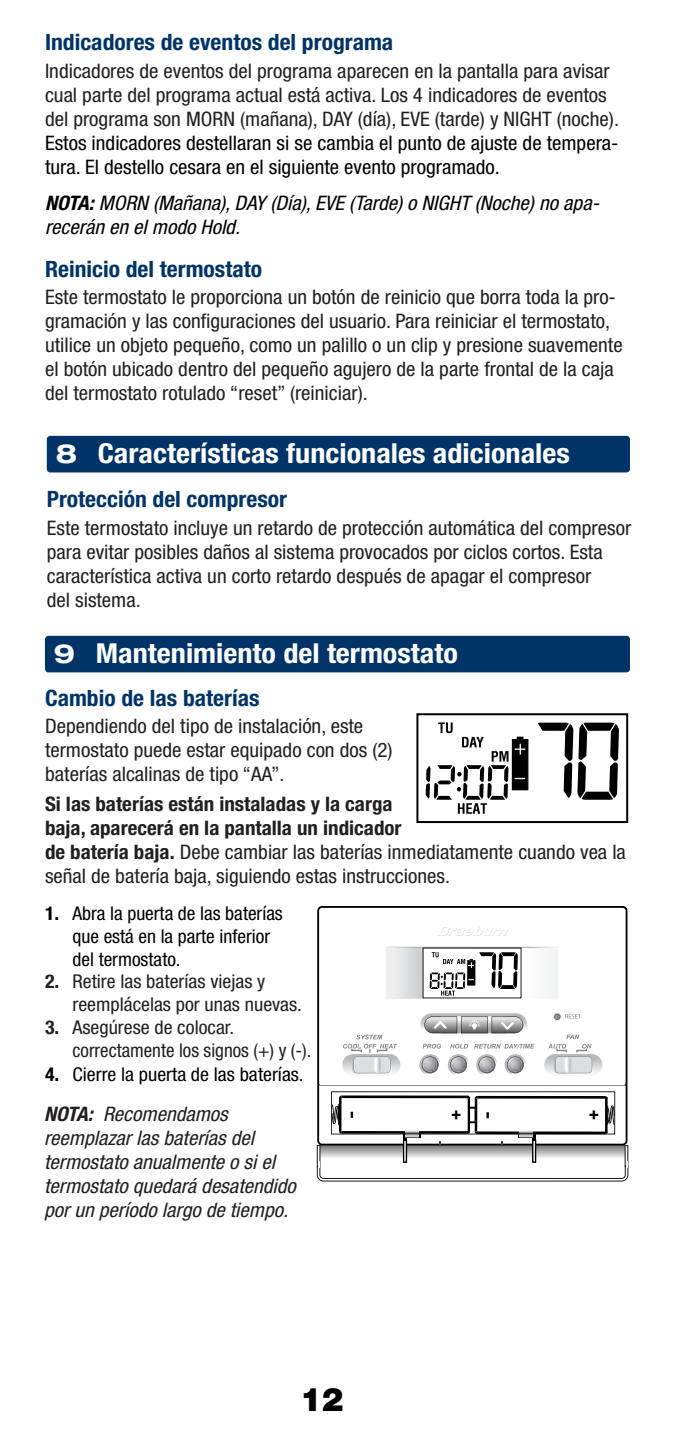
<style>
.page{position:relative;width:675px;height:1441px;background:#fff}
.page>*{position:absolute;margin:0;border:0;box-sizing:border-box;transform-origin:0 0}
.t1{font:900 32.5px "Helvetica Neue LT Std";color:#000}
.t2{font:700 condensed 27.5px "Helvetica Neue LT Std";color:#fff;scale:1.1 1}
.t3{font:700 condensed 22.5px "Helvetica Neue LT Std";color:#003468;scale:1.05 1}
.t4{font:condensed 20px/24px "Helvetica Neue LT Std";color:#231f20;scale:1.05 1}
.t5{font:italic condensed 20px/24px "Helvetica Neue LT Std";color:#231f20;scale:1.05 1}
.t6{font:condensed 20px/24px "Helvetica Neue LT Std";color:#000;scale:1.05 1}
.t7{font:italic condensed 20px/24px "Helvetica Neue LT Std";color:#000;scale:1.05 1}
.t8{font:condensed 19px/22.8px "Helvetica Neue LT Std";color:#231f20;scale:1.05 1}
.t9{font:condensed 19px/22.8px "Helvetica Neue LT Std";color:#000}
.t10{font:condensed 19px "Helvetica Neue LT Std";color:#000;scale:1.05 1}
.t11{font:700 17.5px "Arial";color:#000}
.s1{font-weight:700}
.s2{font-stretch:expanded;font-size:26.25px}
</style>
<div class="page">
<div style="left:47px;top:436px;width:583px;height:36px;background:#003468;border-radius:4px"></div>
<div style="left:416px;top:713px;width:212px;height:109px;border:2px solid #000"></div>
<svg style="left:538px;top:722px;width:81px;height:77px"></svg>
<svg style="left:426px;top:722px;width:83px;height:91px"></svg>
<div style="left:512px;top:739px;width:16px;height:50px;background:#000"></div>
<svg style="left:515px;top:736px;width:10px;height:18px"></svg>
<svg style="left:515px;top:777px;width:10px;height:2px"></svg>
<svg style="left:317px;top:906px;width:310px;height:185px"></svg>
<svg style="left:342px;top:1053px;width:58px;height:22px"></svg>
<svg style="left:544px;top:1053px;width:58px;height:22px"></svg>
<svg style="left:419px;top:1043px;width:22px;height:32px"></svg>
<img style="left:423px;top:1057px;width:14px;height:14px;border-radius:7px">
<svg style="left:448px;top:1043px;width:86px;height:32px"></svg>
<img style="left:509px;top:1057px;width:13px;height:14px;border-radius:7px">
<svg style="left:343px;top:1034px;width:54px;height:39px"></svg>
<svg style="left:374px;top:1056px;width:7px;height:16px"></svg>
<svg style="left:548px;top:1034px;width:45px;height:39px"></svg>
<svg style="left:565px;top:1056px;width:6px;height:16px"></svg>
<svg style="left:554px;top:1012px;width:27px;height:8px"></svg>
<svg style="left:420px;top:1013px;width:107px;height:23px"></svg>
<svg style="left:424px;top:1016px;width:99px;height:17px;background:#a6a8a9"></svg>
<svg style="left:437px;top:925px;width:71px;height:10px"></svg>
<svg style="left:317px;top:1091px;width:311px;height:90px"></svg>
<svg style="left:386px;top:946px;width:172px;height:53px"></svg>
<div style="left:45px;top:635px;width:585px;height:37px;background:#003468;border-radius:4px"></div>
<p class="t3" style="left:45px;top:29px;width:333px">Indicadores de eventos del programa</p>
<p class="t4" style="left:45px;top:58px;width:548px">Indicadores de eventos del programa aparecen en la pantalla para avisar cual parte del programa actual está activa. Los 4 indicadores de eventos del programa son MORN (mañana), DAY (día), EVE (tarde) y NIGHT (noche).</p>
<p class="t6" style="left:45px;top:130px;width:548px">Estos indicadores destellaran si se cambia el punto de ajuste de tempera&shy;tura. El destello cesara en el siguiente evento programado.</p>
<p class="t7" style="left:45px;top:192px;width:529px"><span class="s1">NOTA:</span> MORN (Mañana), DAY (Día), EVE (Tarde) o NIGHT (Noche) no apa&shy;recerán en el modo Hold.</p>
<p class="t3" style="left:45px;top:255px;width:208px">Reinicio del termostato</p>
<p class="t4" style="left:45px;top:285px;width:552px">Este termostato le proporciona un botón de reinicio que borra toda la pro&shy;gramación y las configuraciones del usuario. Para reiniciar el termostato, utilice un objeto pequeño, como un palillo o un clip y presione suavemente el botón ubicado dentro del pequeño agujero de la parte frontal de la caja del termostato rotulado “reset” (reiniciar).</p>
<h2 class="t2" style="left:56px;top:437px;width:469px"><span class="s2">8</span> Características funcionales adicionales</h2>
<p class="t3" style="left:47px;top:486px;width:230px">Protección del compresor</p>
<p class="t4" style="left:47px;top:515px;width:558px">Este termostato incluye un retardo de protección automática del compresor para evitar posibles daños al sistema provocados por ciclos cortos. Esta característica activa un corto retardo después de apagar el compresor<br>del sistema.</p>
<h2 class="t2" style="left:54px;top:636px;width:369px"><span class="s2">9</span> Mantenimiento del termostato</h2>
<p class="t3" style="left:45px;top:684px;width:206px">Cambio de las baterías</p>
<p class="t4" style="left:45px;top:713px;width:333px">Dependiendo del tipo de instalación, este termostato puede estar equipado con dos (2) baterías alcalinas de tipo “AA”.</p>
<p class="t4" style="left:45px;top:791px;width:555px"><span class="s1">Si las baterías están instaladas y la carga<br>baja, aparecerá en la pantalla un indicador<br>de batería baja.</span> Debe cambiar las baterías inmediatamente cuando vea la señal de batería baja, siguiendo estas instrucciones.</p>
<p class="t9" style="left:72px;top:901px;width:212px;text-indent:-28px"><span class="s1">1.</span> Abra la puerta de las baterías que está en la parte inferior del termostato.</p>
<p class="t8" style="left:72px;top:969px;width:220px;text-indent:-27px"><span class="s1">2.</span> Retire las baterías viejas y reemplácelas por unas nuevas.</p>
<p class="t8" style="left:72px;top:1015px;width:229px;text-indent:-28px"><span class="s1">3.</span> Asegúrese de colocar. correctamente los signos (+) y (-).</p>
<p class="t10" style="left:45px;top:1062px;width:248px"><span class="s1">4.</span> Cierre la puerta de las baterías.</p>
<p class="t5" style="left:44px;top:1102px;width:241px"><span class="s1">NOTA:</span> Recomendamos reemplazar las baterías del termostato anualmente o si el termostato quedará desatendido por un período largo de tiempo.</p>
<p class="t11" style="left:445px;top:1119px;width:12px;rotate:-90deg">+</p>
<p class="t11" style="left:583px;top:1120px;width:12px;rotate:-90deg">+</p>
<h1 class="t1" style="left:300px;top:1379px;width:45px">12</h1>
</div>
